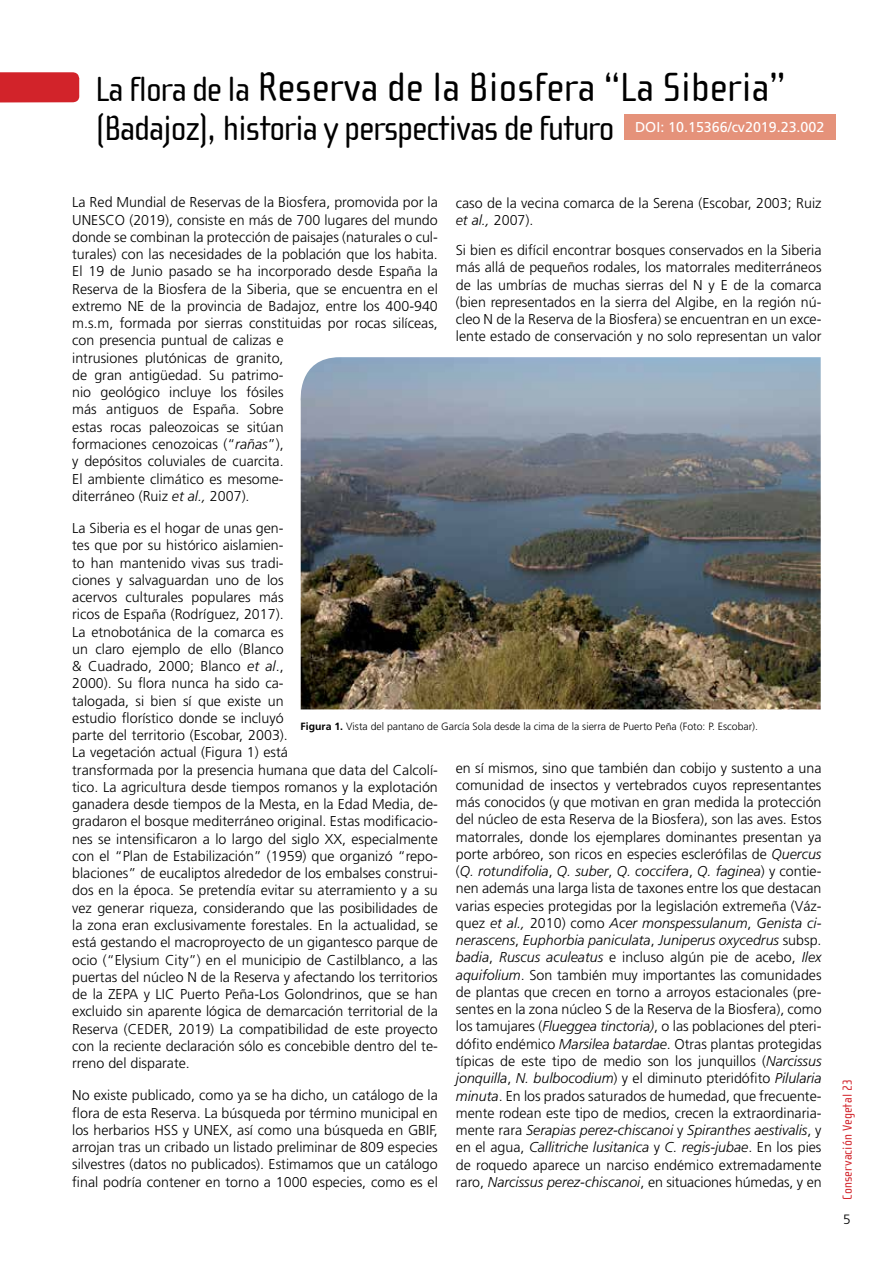
<style>
.page{position:relative;width:893px;height:1263px;background:#fff}
.page>*{position:absolute;margin:0;border:0;box-sizing:border-box;transform-origin:0 0}
.t1{font:42px "Cholla Sans";color:#000}
.t2{font:36px "Cholla Sans";letter-spacing:-.03em;color:#000}
.t3{font:300 14.25px/17.2px "Frutiger";color:#000;text-align:justify}
.t4{font:14.25px "Frutiger";color:#fff}
.t5{font:13.5px "Cholla Sans";letter-spacing:.01em;color:#d2232a}
.t6{font:300 13.5px "Frutiger";color:#000}
.t7{font:300 10.5px "Frutiger";color:#000}
.s1{font-size:36px}
.s2{font-style:italic}
.s3{font-weight:700}
</style>
<div class="page">
<div style="left:0;top:72px;width:80px;height:30px;background:#d2232a"></div>
<div style="left:624px;top:114px;width:212px;height:26px;background:#e5927a"></div>
<img style="left:300px;top:357px;width:521px;height:352px">
<h1 class="t1" style="left:96px;top:64px;width:691px"><span class="s1">La flora de la</span> Reserva de la Biosfera “La Siberia”</h1>
<h2 class="t2" style="left:96px;top:108px;width:521px">(Badajoz), historia y perspectivas de futuro</h2>
<p class="t4" style="left:635px;top:119px;width:191px">DOI: 10.15366/cv2019.23.002</p>
<p class="t3" style="left:72px;top:194px;width:367px">La Red M undial de Reservas de la Biosfera, promovida por la<br>UNE</p>
<p class="t3" style="left:456px;top:194px;width:367px">caso de la vecina comarca de la Serena (Escobar, 2003; Ruiz <span class="s2">et al.,</span> 2007).</p>
<p class="t3" style="left:456px;top:242px;width:367px">Si bien es difícil encontrar bosques conservados en la Siberia más allá de pequeños rodales, los matorrales mediterráneos de las umbrías de muchas sierras del N y E de la comarca (bien representados en la sierra del Algibe, en la región nú&shy;cleo N de la Reserva de la Biosfera) se encuentran en un exce&shy;lente estado de conservación y no solo representan un valor</p>
<p class="t3" style="left:72px;top:211px;width:367px;text-align:left;text-indent:26px">SCO (2019), consiste en más de 700 lugares del mundo donde se combinan la protección de paisajes (naturales o cul&shy;turales) con las necesidades de la población que los habita.<br>El 19 de Junio pasado se ha incorporado desde España la Reserva de la Biosfera de la Siberia, que se encuentra en el extremo NE de la provincia de Badajoz, entre los 400-940 m.s.m, formada por sierras constituidas por rocas silíceas, con presencia puntual de calizas e<br>intrusiones plutónicas de granito,<br>de gran antigüedad. Su patrimo-<br>nio geológico incluye los fósiles<br>más antiguos de España. Sobre<br>estas rocas paleozoicas se sitúan<br>formaciones cenozoicas (“<span class="s2">rañas</span>”),<br>y depósitos coluviales de cuarcita.<br>El ambiente climático es mesome-<br>diterráneo (Ruiz <span class="s2">et al.,</span> 2007).</p>
<p class="t3" style="left:72px;top:520px;width:367px;text-align:left">La Siberia es el hogar de unas gen-<br>tes que por su histórico aislamien-<br>to han mantenido vivas sus tradi-<br>ciones y salvaguardan uno de los<br>acervos culturales populares más<br>ricos de España (Rodríguez, 2017).<br>La etnobotánica de la comarca es<br>un claro ejemplo de ello (Blanco<br>&amp; Cuadrado, 2000; Blanco <span class="s2">et al</span>.,<br>2000). Su flora nunca ha sido ca-<br>talogada, si bien sí que existe un<br>estudio florístico donde se incluyó<br>parte del territorio (Escobar, 2003).<br>La vegetación actual (Figura 1) está<br>transformada por la presencia humana que data del Calcolí&shy;tico. La agricultura desde tiempos romanos y la explotación ganadera desde tiempos de la Mesta, en la Edad Media, de&shy;gradaron el bosque mediterráneo original. Estas modificacio&shy;nes se intensificaron a lo largo del siglo XX, especialmente con el “Plan de Estabilización” (1959) que organizó “repo&shy;blaciones” de eucaliptos alrededor de los embalses construi&shy;dos en la época. Se pretendía evitar su aterramiento y a su vez generar riqueza, considerando que las posibilidades de la zona eran exclusivamente forestales. En la actualidad, se está gestando el macroproyecto de un gigantesco parque de ocio (“Elysium City”) en el municipio de Castilblanco, a las puertas del núcleo N de la Reserva y afectando los territorios de la ZEPA y LIC</p>
<p class="t7" style="left:301px;top:721px;width:459px"><span class="s3">Figura 1.</span> Vista del pantano de García Sola desde la cima de la sierra de Puerto Peña (Foto: P. Escobar).</p>
<p class="t3" style="left:456px;top:759px;width:367px">en sí mismos, sino que también dan cobijo y sustento a una comunidad de insectos y vertebrados cuyos representantes más conocidos (y que motivan en gran medida la protección del núcleo de esta Reserva de la Biosfera), son las aves. Estos matorrales, donde los ejemplares dominantes presentan ya porte arbóreo, son ricos en especies esclerófilas de <span class="s2">Quercus </span>(<span class="s2">Q. rotundifolia</span>, <span class="s2">Q. suber</span>, <span class="s2">Q. coccifera</span>, <span class="s2">Q. faginea</span>) y contie&shy;nen además una larga lista de taxones entre los que destacan varias especies protegidas por la legislación extremeña (Váz&shy;quez <span class="s2">et al.,</span> 2010) como <span class="s2">Acer monspessulanum</span>, <span class="s2">Genista ci&shy;nerascens</span>, <span class="s2">Euphorbia paniculata</span>, <span class="s2">Juniperus oxycedrus</span> subsp. <span class="s2">badia</span>, <span class="s2">Ruscus aculeatus</span> e incluso algún pie de acebo, <span class="s2">Ilex aquifolium</span>. Son también muy importantes las comunidades de plantas que crecen en torno a arroyos estacionales (pre&shy;sentes en la zona núcleo S de la Reserva de la Biosfera), como los tamujares (<span class="s2">Flueggea tinctoria)</span>, o las poblaciones del pteri&shy;dófito endémico <span class="s2">Marsilea batardae</span>. Otras plantas protegidas típicas de este tipo de medio son los junquillos (<span class="s2">Narcissus jonquilla</span>, <span class="s2">N. bulbocodium</span>) y el diminuto pteridófito <span class="s2">Pilularia minuta</span>. En los prados saturados de humedad, que frecuente&shy;mente rodean este tipo de medios, crecen la extraordinaria&shy;mente rara <span class="s2">Serapias perez-chiscanoi</span> y <span class="s2">Spiranthes aestivalis</span>, y en el agua, <span class="s2">Callitriche lusitanica</span> y <span class="s2">C. regis-jubae</span>. En los pies de roquedo aparece un narciso endémico extremadamente raro, <span class="s2">Narcissus perez-chiscanoi</span>, en situaciones húmedas, y en</p>
<p class="t3" style="left:72px;top:986px;width:367px;text-indent:108px">Puerto Peña-Los Golondrinos, que se han excluido sin aparente lógica de demarcación territorial de la Reserva (CEDER</p>
<p class="t3" style="left:72px;top:1020px;width:367px;text-indent:97px">, 2019) La compatibilidad de este proyecto con la reciente declaración sólo es concebible dentro del te&shy;rreno del disparate.</p>
<p class="t3" style="left:72px;top:1087px;width:367px">No existe publicado, como ya se ha dicho, un catálogo de la flora de esta Reserva. La búsqueda por término municipal en los herbarios HSS y UNE</p>
<p class="t3" style="left:72px;top:1121px;width:367px;text-indent:148px">X, así como una búsqueda en GBIF, arrojan tras un cribado un listado preliminar de 809 especies silvestres (datos no publicados). Estimamos que un catálogo final podría contener en torno a 1000 especies, como es el</p>
<p class="t5" style="left:840px;top:1200px;width:123px;rotate:-90deg">Conservación Vegetal 23</p>
<p class="t6" style="left:843px;top:1212px;width:9px">5</p>
</div>
